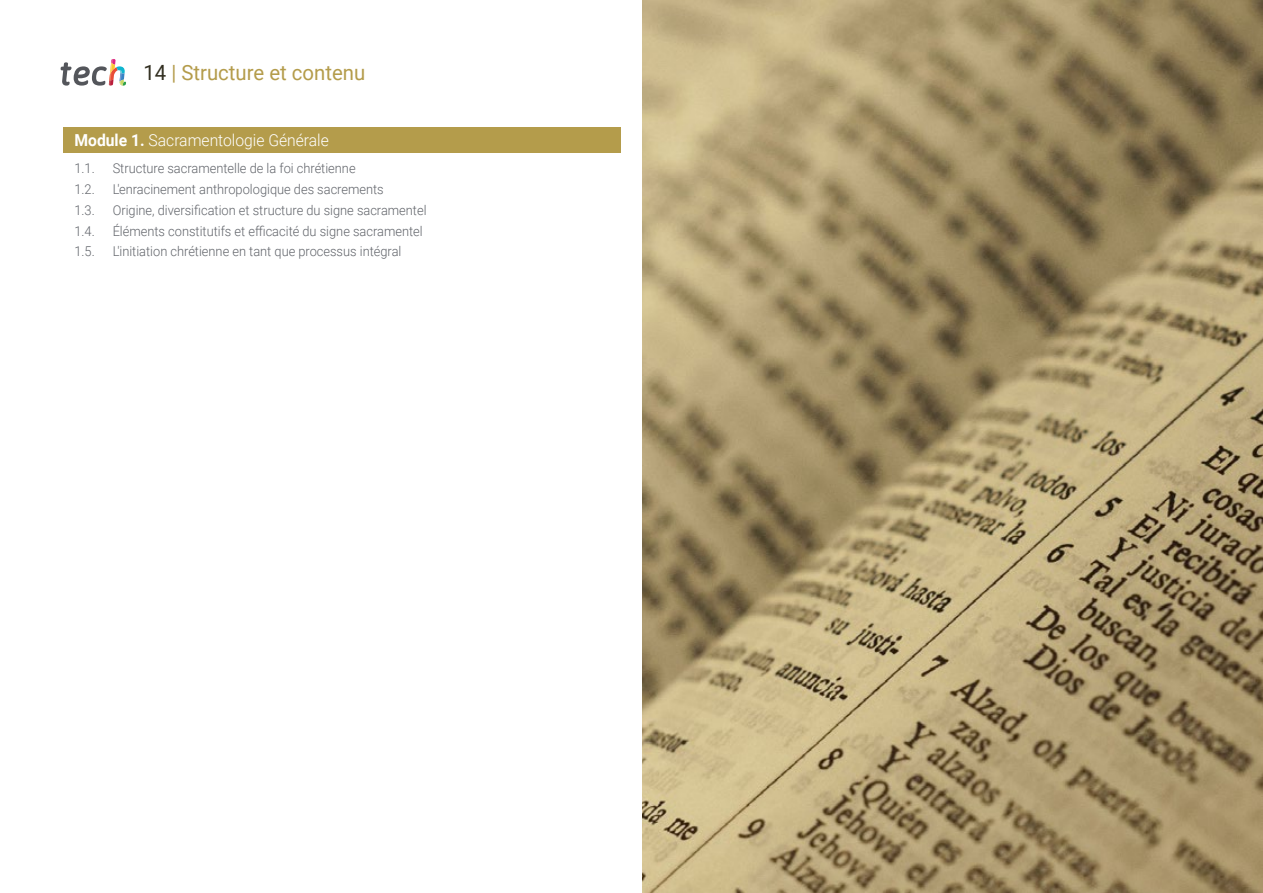
<style>
.page{position:relative;width:1263px;height:893px;background:#fff}
.page>*{position:absolute;margin:0;border:0;box-sizing:border-box;transform-origin:0 0}
.t1{font:21px "Roboto";color:#b49c4b}
.t2{font:300 16.5px "Roboto";color:#fff;scale:.95 1}
.t3{font:300 13.5px "Roboto";color:#61646a;scale:.95 1}
.s1{color:#312e20}
.s2{font-weight:700}
</style>
<div class="page">
<div style="left:63px;top:128px;width:558px;height:25px;background:#b49c4b"></div>
<img style="left:642px;top:0;width:621px;height:893px">
<svg style="left:61px;top:59px;width:65px;height:27px"></svg>
<h1 class="t1" style="left:144px;top:57px;width:223px"><span class="s1">14</span> | Structure et contenu</h1>
<p class="t2" style="left:74px;top:129px;width:269px"><span class="s2">Module 1.</span> Sacramentologie Générale</p>
<p class="t3" style="left:74px;top:159px;width:23px">1.1.</p>
<p class="t3" style="left:113px;top:159px;width:257px">Structure sacramentelle de la foi chrétienne</p>
<p class="t3" style="left:74px;top:180px;width:23px">1.2.</p>
<p class="t3" style="left:113px;top:180px;width:287px">L'enracinement anthropologique des sacrements</p>
<p class="t3" style="left:74px;top:201px;width:23px">1.3.</p>
<p class="t3" style="left:113px;top:201px;width:332px">Origine, diversification et structure du signe sacramentel</p>
<p class="t3" style="left:74px;top:221px;width:23px">1.4.</p>
<p class="t3" style="left:113px;top:221px;width:328px">Éléments constitutifs et efficacité du signe sacramentel</p>
<p class="t3" style="left:74px;top:242px;width:23px">1.5.</p>
<p class="t3" style="left:113px;top:242px;width:305px">L'initiation chrétienne en tant que processus intégral</p>
</div>
